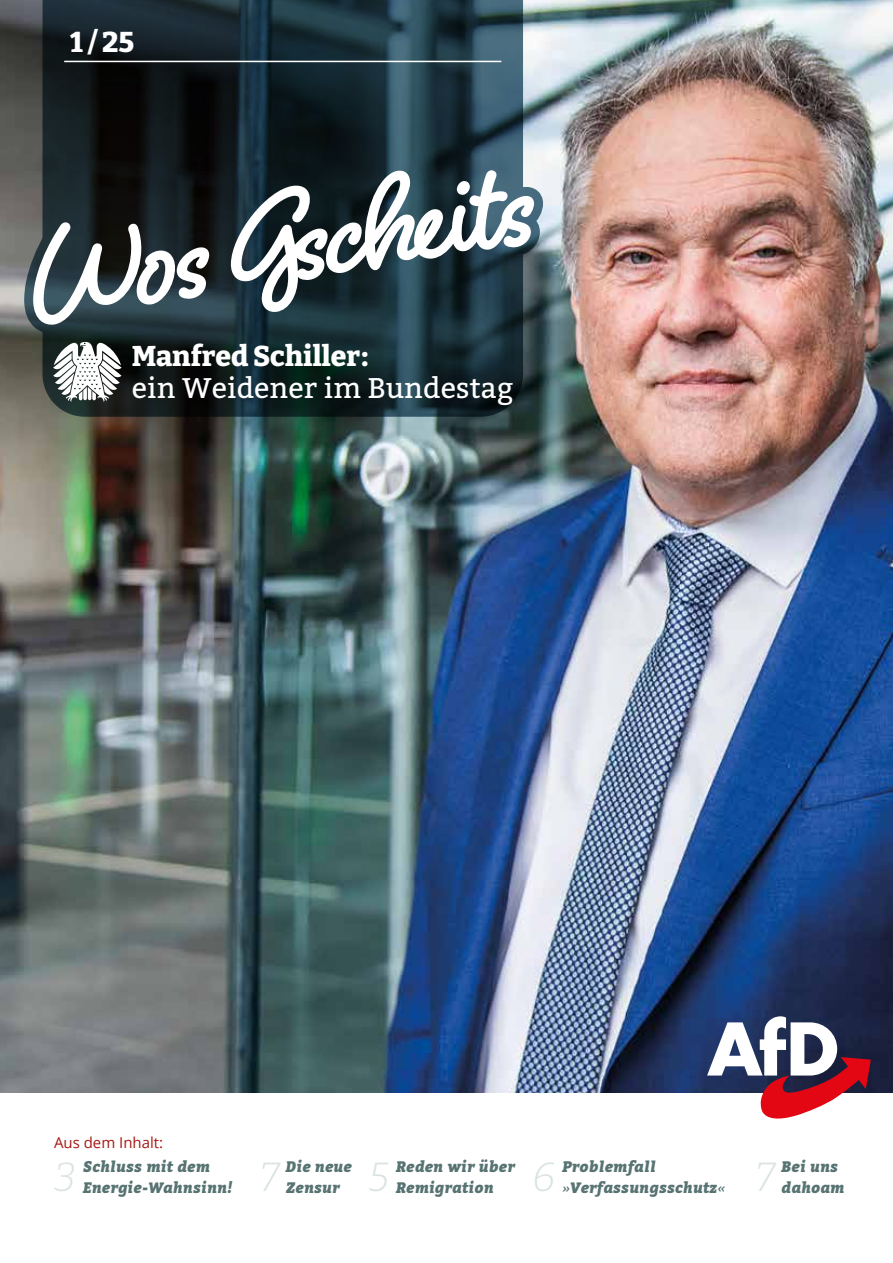
<style>
.page{position:relative;width:893px;height:1263px;background:#fff}
.page>*{position:absolute;margin:0;border:0;box-sizing:border-box;transform-origin:0 0}
.t1{font:italic 300 40.65px "Bitter";color:#dae2e2}
.t2{font:28.5px "Bitter";color:#fff}
.t3{font:800 28.5px "Bitter";color:#fff}
.t4{font:italic 900 15px "Bitter";color:#577372}
.t5{font:15px "Open Sans";color:#a81815}
.s1{font-weight:400}
</style>
<div class="page">
<img style="left:0;top:0;width:893px;height:1093px">
<svg style="left:534px;top:0;width:19px;height:418px;background:#8a9ca2"></svg>
<svg style="left:20px;top:0;width:514px;height:418px;background:#334248"></svg>
<hr style="left:64px;top:61px;width:437px;height:1px;background:#fff">
<svg style="left:707px;top:1016px;width:164px;height:103px"></svg>
<h2 class="t3" style="left:70px;top:24px;width:66px">1/25</h2>
<h2 class="t3" style="left:132px;top:338px;width:238px">Manfred Schiller:</h2>
<h2 class="t2" style="left:132px;top:370px;width:383px">ein Weidener im Bundestag</h2>
<p class="t5" style="left:54px;top:1132px;width:111px">Aus dem Inhalt:</p>
<h1 class="t1" style="left:54px;top:1151px;width:24px">3</h1>
<p class="t4" style="left:83px;top:1156px;width:129px">Schluss mit dem</p>
<p class="t4" style="left:83px;top:1177px;width:152px">Energie-Wahnsinn!</p>
<p class="t4" style="left:285px;top:1156px;width:68px">Die neue</p>
<h1 class="t1" style="left:260px;top:1151px;width:21px">7</h1>
<p class="t4" style="left:285px;top:1177px;width:56px">Zensur</p>
<p class="t4" style="left:396px;top:1156px;width:121px">Reden wir über</p>
<h1 class="t1" style="left:368px;top:1151px;width:23px">5</h1>
<p class="t4" style="left:396px;top:1177px;width:100px">Remigration</p>
<p class="t4" style="left:562px;top:1156px;width:95px">Problemfall</p>
<h1 class="t1" style="left:532px;top:1151px;width:25px">6</h1>
<p class="t4" style="left:562px;top:1177px;width:165px"><span class="s1">»</span>Verfassungsschutz<span class="s1">«</span></p>
<p class="t4" style="left:781px;top:1156px;width:58px">Bei uns</p>
<h1 class="t1" style="left:756px;top:1151px;width:21px">7</h1>
<p class="t4" style="left:781px;top:1177px;width:65px">dahoam</p>
</div>
